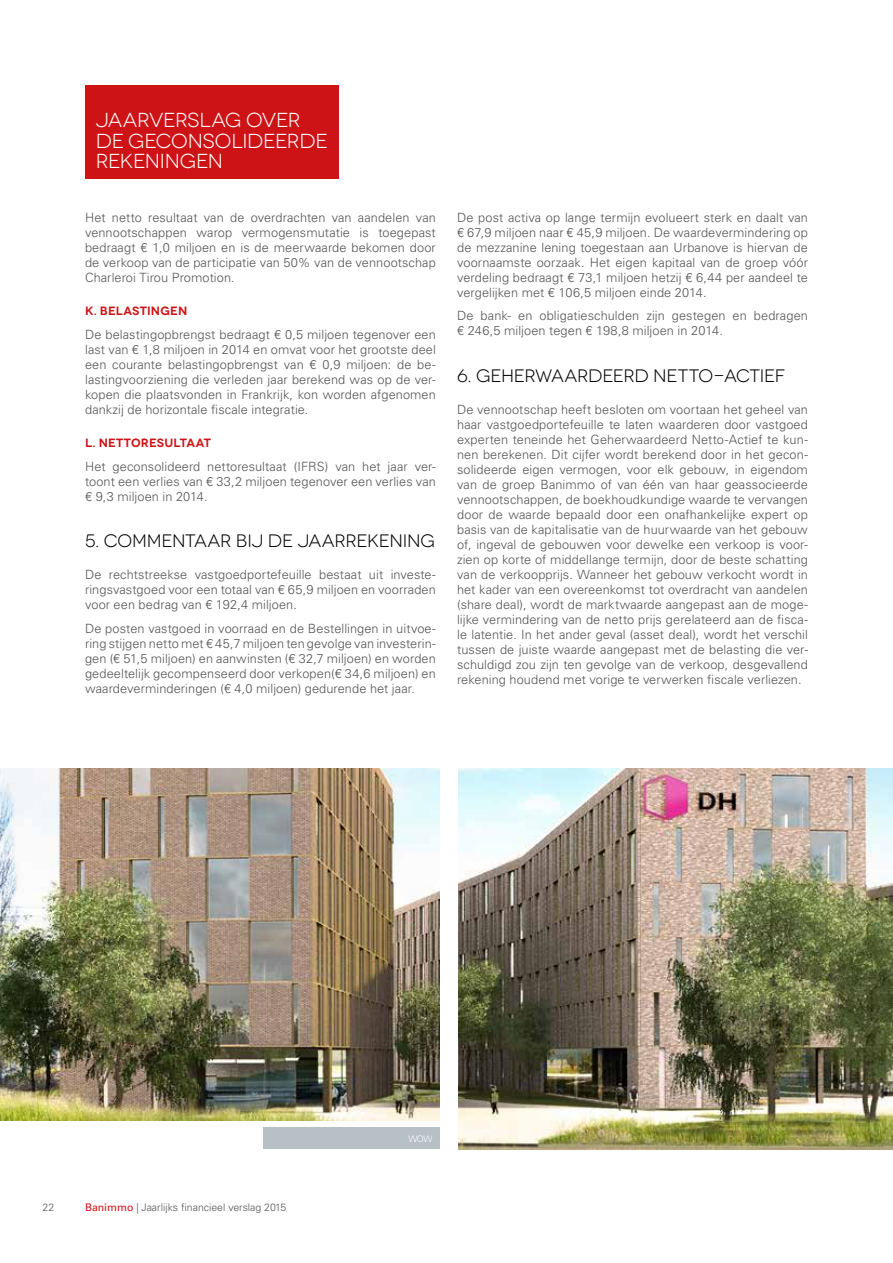
<style>
.page{position:relative;width:893px;height:1263px;background:#fff}
.page>*{position:absolute;margin:0;border:0;box-sizing:border-box;transform-origin:0 0}
.t1{font:20.25px/20.2px "Novecentowide";letter-spacing:-.015em;color:#fff}
.t2{font:18px "Novecentowide";letter-spacing:-.015em;color:#000}
.t3{font:300 12.75px/15px "Univers LT Std";letter-spacing:.005em;color:#565656;text-align:justify}
.t4{font:600 12px "Novecentowide";letter-spacing:.01em;color:#cd1316}
.t5{font:300 10.5px "Univers LT Std";color:#565656}
.t6{font:300 9px "Univers LT Std";color:#fff}
.s1{font-weight:400;color:#cd1316}
</style>
<div class="page">
<img style="left:0;top:768px;width:893px;height:381px">
<div style="left:0;top:1121px;width:440px;height:34px;background:#fff"></div>
<div style="left:440px;top:755px;width:17px;height:422px;background:#fff"></div>
<div style="left:263px;top:1127px;width:177px;height:22px;background:#b6c0c5"></div>
<div style="left:85px;top:85px;width:253px;height:94px;background:#cd1316"></div>
<h1 class="t1" style="left:96px;top:110px;width:234px">JAARVERSLAG OVER<br>DE GECONSOLIDEERDE<br>REKENINGEN</h1>
<p class="t3" style="left:85px;top:210px;width:352px">Het netto resultaat van de overdrachten van aandelen van vennootschappen warop vermogensmutatie is toegepast bedraagt € 1,0 miljoen en is de meerwaarde bekomen door de verkoop van de participatie van 50% van de vennootschap Charleroi Tirou Promotion.</p>
<p class="t4" style="left:85px;top:304px;width:104px">K. BELASTINGEN</p>
<p class="t3" style="left:85px;top:327px;width:352px">De belastingopbrengst bedraagt € 0,5 miljoen tegenover een last van € 1,8 miljoen in 2014 en omvat voor het grootste deel een courante belastingopbrengst van € 0,9 miljoen: de be&shy;lastingvoorziening die verleden jaar berekend was op de ver&shy;kopen die plaatsvonden in Frankrijk, kon worden afgenomen dankzij de horizontale fiscale integratie.</p>
<p class="t4" style="left:85px;top:436px;width:127px">L. NETTORESULTAAT</p>
<p class="t3" style="left:85px;top:459px;width:352px">Het geconsolideerd nettoresultaat (IFRS) van het jaar ver&shy;toont een verlies van € 33,2 miljoen tegenover een verlies van € 9,3 miljoen in 2014.</p>
<h2 class="t2" style="left:85px;top:531px;width:351px">5. COMMENTAAR BIJ DE JAARREKENING</h2>
<p class="t3" style="left:85px;top:567px;width:352px">De rechtstreekse vastgoedportefeuille bestaat uit investe&shy;ringsvastgoed voor een totaal van € 65,9 miljoen en voorraden voor een bedrag van € 192,4 miljoen.</p>
<p class="t3" style="left:85px;top:621px;width:352px">De posten vastgoed in voorraad en de Bestellingen in uitvoe&shy;ring stijgen netto met € 45,7 miljoen ten gevolge van investerin&shy;gen (€ 51,5 miljoen) en aanwinsten (€ 32,7 miljoen) en worden gedeeltelijk gecompenseerd door verkopen(€ 34,6 miljoen) en waardeverminderingen (€ 4,0 miljoen) gedurende het jaar.</p>
<p class="t3" style="left:457px;top:210px;width:352px">De post activa op lange termijn evolueert sterk en daalt van € 67,9 miljoen naar € 45,9 miljoen. De waardevermindering op de mezzanine lening toegestaan aan Urbanove is hiervan de voornaamste oorzaak. Het eigen kapitaal van de groep vóór verdeling bedraagt € 73,1 miljoen hetzij € 6,44 per aandeel te vergelijken met € 106,5 miljoen einde 2014.</p>
<p class="t3" style="left:457px;top:308px;width:352px">De bank- en obligatieschulden zijn gestegen en bedragen € 246,5 miljoen tegen € 198,8 miljoen in 2014.</p>
<h2 class="t2" style="left:457px;top:365px;width:329px">6. GEHERWAARDEERD NETTO-ACTIEF</h2>
<p class="t3" style="left:457px;top:402px;width:352px">De vennootschap heeft besloten om voortaan het geheel van haar vastgoedportefeuille te laten waarderen door vastgoed experten teneinde het Geherwaardeerd Netto-Actief te kun&shy;nen berekenen. Dit cijfer wordt berekend door in het gecon&shy;solideerde eigen vermogen, voor elk gebouw, in eigendom van de groep Banimmo of van één van haar geassocieerde vennootschappen, de boekhoudkundige waarde te vervangen door de waarde bepaald door een onafhankelijke expert op basis van de kapitalisatie van de huurwaarde van het gebouw of, ingeval de gebouwen voor dewelke een verkoop is voor&shy;zien op korte of middellange termijn, door de beste schatting van de verkoopprijs. Wanneer het gebouw verkocht wordt in het kader van een overeenkomst tot overdracht van aandelen (share deal), wordt de marktwaarde aangepast aan de moge&shy;lijke vermindering van de netto prijs gerelateerd aan de fisca&shy;le latentie. In het ander geval (asset deal), wordt het verschil tussen de juiste waarde aangepast met de belasting die ver&shy;schuldigd zou zijn ten gevolge van de verkoop, desgevallend rekening houdend met vorige te verwerken fiscale verliezen.</p>
<p class="t5" style="left:43px;top:1201px;width:13px">22</p>
<p class="t5" style="left:85px;top:1201px;width:203px"><span class="s1">Banimmo</span> | Jaarlijks financieel verslag 2015</p>
<p class="t6" style="left:408px;top:1133px;width:26px">WOW</p>
</div>
